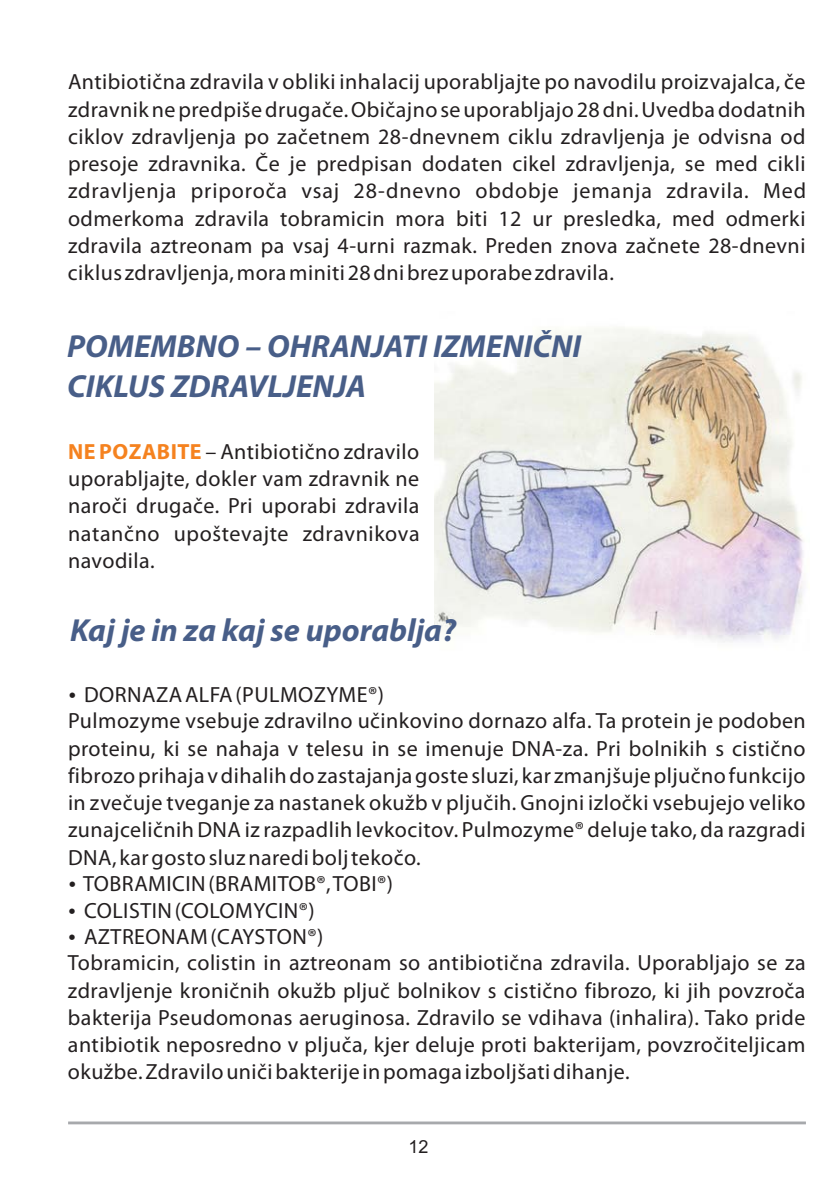
<style>
.page{position:relative;width:840px;height:1191px;background:#fff}
.page>*{position:absolute;margin:0;border:0;box-sizing:border-box;transform-origin:0 0}
.t1{font:italic 700 32px/39.6px "Myriad Pro";color:#485e88}
.t2{font:22px/27.2px "Myriad Pro";letter-spacing:.02em;color:#231f20;text-align:justify}
.t3{font:18px "Arial";color:#231f20}
.s1{font-weight:700;color:#f5821f}
</style>
<div class="page">
<hr style="left:68px;top:1121px;width:737px;height:3px;background:#a7a9ac">
<img style="left:434px;top:327px;width:369px;height:315px">
<p class="t2" style="left:68px;top:70px;width:739px">Antibiotična zdravila v obliki inhalacij uporabljajte po navodilu proizvajalca, če zdravnik ne predpiše drugače. Običajno se uporabljajo 28 dni. Uvedba dodatnih ciklov zdravljenja po začetnem 28-dnevnem ciklu zdravljenja je odvisna od presoje zdravnika. Če je predpisan dodaten cikel zdravljenja, se med cikli zdravljenja priporoča vsaj 28-dnevno obdobje jemanja zdravila. Med odmerkoma zdravila tobramicin mora biti 12 ur presledka, med odmerki zdravila aztreonam pa vsaj 4-urni razmak. Preden znova začnete 28-dnevni ciklus zdravljenja, mora miniti 28 dni brez uporabe zdravila.</p>
<h1 class="t1" style="left:67px;top:329px;width:515px">POMEMBNO – OHRANJATI IZMENIČNI<br>CIKLUS ZDRAVLJENJA</h1>
<p class="t2" style="left:68px;top:440px;width:353px"><span class="s1">NE POZABITE</span> – Antibiotično zdravilo uporabljajte, dokler vam zdravnik ne naroči drugače. Pri uporabi zdravila natančno upoštevajte zdravnikova navodila.</p>
<h1 class="t1" style="left:70px;top:613px;width:387px">Kaj je in za kaj se uporablja?</h1>
<p class="t2" style="left:84px;top:683px;width:301px">DORNAZA ALFA (PULMOZYME®)</p>
<p class="t2" style="left:68px;top:709px;width:738px">Pulmozyme vsebuje zdravilno učinkovino dornazo alfa. Ta protein je podoben</p>
<p class="t2" style="left:68px;top:736px;width:738px">proteinu, ki se nahaja v telesu in se imenuje DNA-za. Pri bolnikih s cistično</p>
<p class="t2" style="left:68px;top:764px;width:738px">fibrozo prihaja v dihalih do zastajanja goste sluzi, kar zmanjšuje pljučno funkcijo</p>
<p class="t2" style="left:68px;top:791px;width:738px">in zvečuje tveganje za nastanek okužb v pljučih. Gnojni izločki vsebujejo veliko</p>
<p class="t2" style="left:68px;top:818px;width:738px">zunajceličnih DNA iz razpadlih levkocitov. Pulmozyme® deluje tako, da razgradi</p>
<p class="t2" style="left:68px;top:845px;width:354px">DNA, kar gosto sluz naredi bolj tekočo.</p>
<p class="t2" style="left:83px;top:872px;width:311px">TOBRAMICIN (BRAMITOB®, TOBI®)</p>
<p class="t2" style="left:84px;top:898px;width:232px">COLISTIN (COLOMYCIN®)</p>
<p class="t2" style="left:84px;top:925px;width:241px">AZTREONAM (CAYSTON®)</p>
<p class="t2" style="left:68px;top:951px;width:738px">Tobramicin, colistin in aztreonam so antibiotična zdravila. Uporabljajo se za</p>
<p class="t2" style="left:68px;top:978px;width:738px">zdravljenje kroničnih okužb pljuč bolnikov s cistično fibrozo, ki jih povzroča</p>
<p class="t2" style="left:68px;top:1005px;width:738px">bakterija Pseudomonas aeruginosa. Zdravilo se vdihava (inhalira). Tako pride</p>
<p class="t2" style="left:68px;top:1033px;width:738px">antibiotik neposredno v pljuča, kjer deluje proti bakterijam, povzročiteljicam</p>
<p class="t2" style="left:68px;top:1060px;width:563px">okužbe. Zdravilo uniči bakterije in pomaga izboljšati dihanje.</p>
<p class="t3" style="left:408px;top:1139px;width:22px">12</p>
</div>
